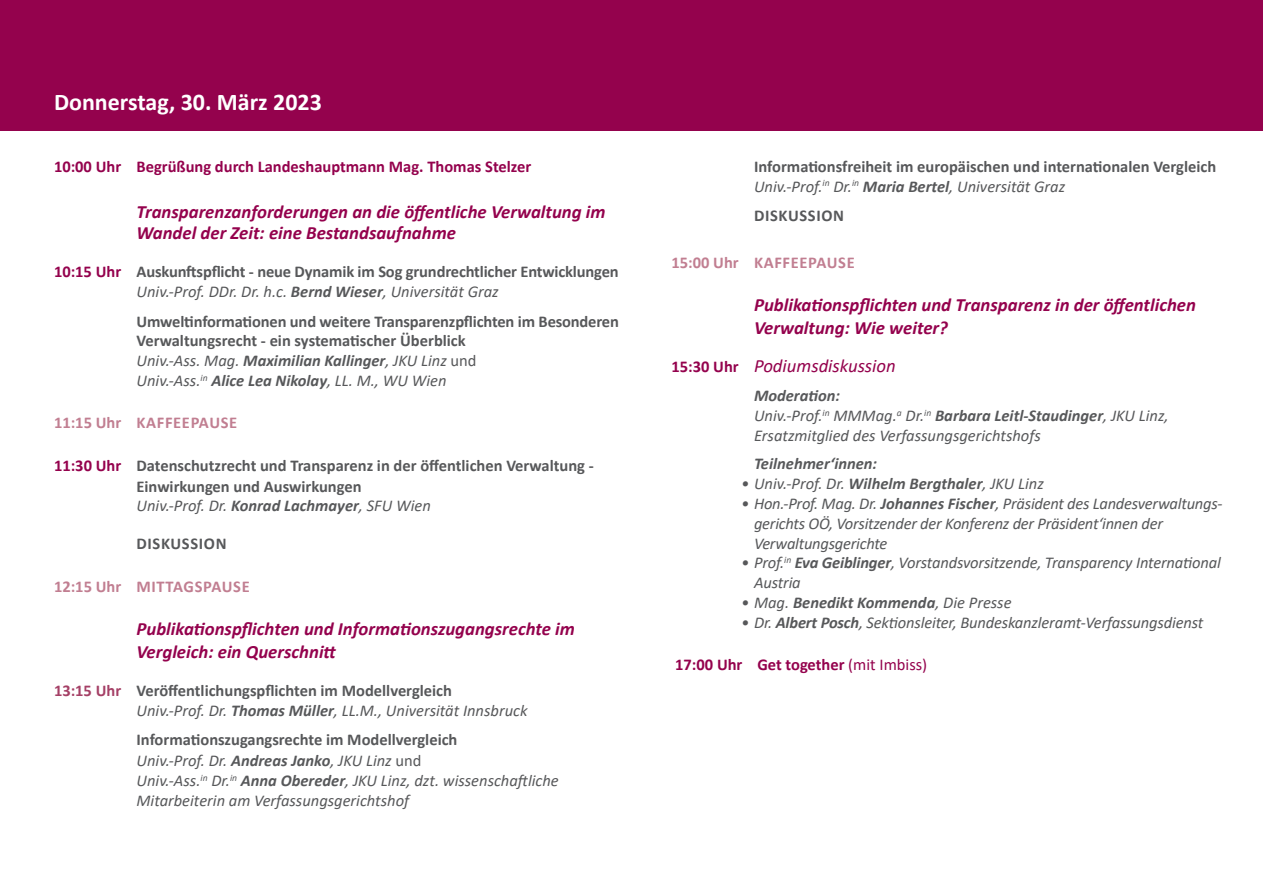
<style>
.page{position:relative;width:1263px;height:893px;background:#fff}
.page>*{position:absolute;margin:0;border:0;box-sizing:border-box;transform-origin:0 0}
.t1{font:700 24px "Calibri";color:#fff}
.t2{font:italic 700 18.75px/22.5px "Calibri";color:#94024d}
.t3{font:italic 18.75px "Calibri";color:#94024d}
.t4{font:700 16.5px/19.8px "Calibri";color:#57585a}
.t5{font:italic 16.5px/19.8px "Calibri";letter-spacing:-.01em;color:#57585a}
.t6{font:700 16.5px "Calibri";color:#94024d}
.t7{font:700 16.5px "Calibri";letter-spacing:.04em;color:#c17e91}
.t8{font:italic 700 16.5px "Calibri";color:#57585a}
.t9{font:700 16.5px "Calibri";letter-spacing:.04em;color:#57585a}
.s1{color:#94024d}
.s2{font-weight:400;font-style:italic}
.s3{font-style:italic}
.s4{font-weight:400}
.s5{color:#a54066}
.s6{font-weight:700;font-style:normal}
.s7{font-weight:700}
.s8{font-style:normal}
.s9{font-weight:700;font-style:normal;font-size:16.5px}
</style>
<div class="page">
<div style="left:0;top:0;width:1263px;height:130px;background:#94024d"></div>
<h1 class="t1" style="left:54px;top:85px;width:269px">Donnerstag, 30. März 2023</h1>
<p class="t6" style="left:54px;top:155px;width:479px">10:00 Uhr Begrüßung durch Landeshauptmann Mag. Thomas Stelzer</p>
<p class="t2" style="left:136px;top:201px;width:471px;line-height:21px">Transparenzanforderungen an die öffentliche Verwaltung im<br>Wandel der Zeit: eine Bestandsaufnahme</p>
<p class="t4" style="left:136px;top:262px;width:484px;text-indent:-82px"><span class="s1">10:15 Uhr</span> Auskunftspflicht - neue Dynamik im Sog grundrechtlicher Entwicklungen<br><span class="s2">Univ.-Prof. DDr. Dr. h.c.</span> <span class="s3">Bernd Wieser</span><span class="s2">, Universität Graz</span></p>
<p class="t4" style="left:136px;top:311px;width:484px">Umweltinformationen und weitere Transparenzpflichten im Besonderen Verwaltungsrecht - ein systematischer Überblick<br><span class="s2">Univ.-Ass. Mag.</span> <span class="s3">Maximilian Kallinger</span><span class="s2">, JKU Linz</span> <span class="s4">und<br></span><span class="s2">Univ.-Ass.</span><sup>in</sup> <span class="s3">Alice Lea Nikolay</span><span class="s2">, LL. M., WU Wien</span></p>
<p class="t7" style="left:54px;top:411px;width:185px">11:15 Uhr KAFFEEPAUSE</p>
<p class="t4" style="left:137px;top:455px;width:459px;line-height:20.4px;text-indent:-82px"><span class="s1">11:30 Uhr</span> Datenschutzrecht und Transparenz in der öffentlichen Verwaltung -<br>Einwirkungen und Auswirkungen<br><span class="s2">Univ.-Prof. Dr.</span> <span class="s3">Konrad Lachmayer</span><span class="s2">, SFU Wien</span></p>
<p class="t9" style="left:137px;top:532px;width:92px">DISKUSSION</p>
<p class="t7" style="left:54px;top:574px;width:197px">12:15 Uhr MITTAGSPAUSE</p>
<p class="t2" style="left:136px;top:617px;width:440px">Publikationspflichten und Informationszugangsrechte im<br>Vergleich: ein Querschnitt</p>
<p class="t4" style="left:136px;top:680px;width:392px;text-indent:-82px"><span class="s5">13:15 Uhr</span> Veröffentlichungspflichten im Modellvergleich<br><span class="s2">Univ.-Prof. Dr.</span> <span class="s3">Thomas Müller</span><span class="s2">, LL.M., Universität Innsbruck</span></p>
<p class="t5" style="left:136px;top:729px;width:424px;line-height:20.2px"><span class="s6">Informationszugangsrechte im Modellvergleich<br></span>Univ.-Prof. Dr. <span class="s7">Andreas Janko</span>, JKU Linz <span class="s8">und<br></span>Univ.-Ass.<sup>in</sup> Dr.<sup>in</sup> <span class="s7">Anna Obereder</span>, JKU Linz, dzt. wissenschaftliche Mitarbeiterin am Verfassungsgerichtshof</p>
<p class="t4" style="left:754px;top:156px;width:464px">Informationsfreiheit im europäischen und internationalen Vergleich<br><span class="s2">Univ.-Prof.</span><sup>in</sup> <span class="s2">Dr.</span><sup>in</sup> <span class="s3">Maria Bertel</span><span class="s2">, Universität Graz</span></p>
<p class="t9" style="left:754px;top:204px;width:92px">DISKUSSION</p>
<p class="t7" style="left:671px;top:250px;width:185px">15:00 Uhr KAFFEEPAUSE</p>
<p class="t2" style="left:754px;top:293px;width:443px">Publikationspflichten und Transparenz in der öffentlichen<br>Verwaltung: Wie weiter?</p>
<p class="t3" style="left:671px;top:353px;width:226px"><span class="s9">15:30 Uhr</span> Podiumsdiskussion</p>
<p class="t5" style="left:754px;top:385px;width:416px"><span class="s7">Moderation:<br></span>Univ.-Prof.<sup>in</sup> MMMag.<sup>a</sup> Dr.<sup>in</sup> <span class="s7">Barbara Leitl-Staudinger</span>, JKU Linz,<br>Ersatzmitglied des Verfassungsgerichtshofs</p>
<p class="t8" style="left:754px;top:452px;width:125px">Teilnehmer‘innen:</p>
<p class="t5" style="left:741px;top:473px;width:304px">• Univ.-Prof. Dr. <span class="s7">Wilhelm Bergthaler</span>, JKU Linz</p>
<p class="t5" style="left:754px;top:493px;width:470px;text-indent:-13px">• Hon.-Prof. Mag. Dr. <span class="s7">Johannes Fischer</span>, Präsident des Landesverwaltungs&shy;gerichts OÖ, Vorsitzender der Konferenz der Präsident‘innen der<br>Verwaltungsgerichte</p>
<p class="t5" style="left:754px;top:552px;width:468px;text-indent:-13px">• Prof.<sup>in</sup> <span class="s7">Eva Geiblinger</span>, Vorstandsvorsitzende, Transparency International<br>Austria</p>
<p class="t8" style="left:741px;top:591px;width:272px"><span class="s4">• Mag.</span> Benedikt Kommenda<span class="s4">, Die Presse</span></p>
<p class="t5" style="left:741px;top:612px;width:464px">• Dr. <span class="s7">Albert Posch</span>, Sektionsleiter, Bundeskanzleramt-Verfassungsdienst</p>
<p class="t6" style="left:675px;top:653px;width:253px">17:00 Uhr Get together <span class="s4">(mit Imbiss)</span></p>
</div>
